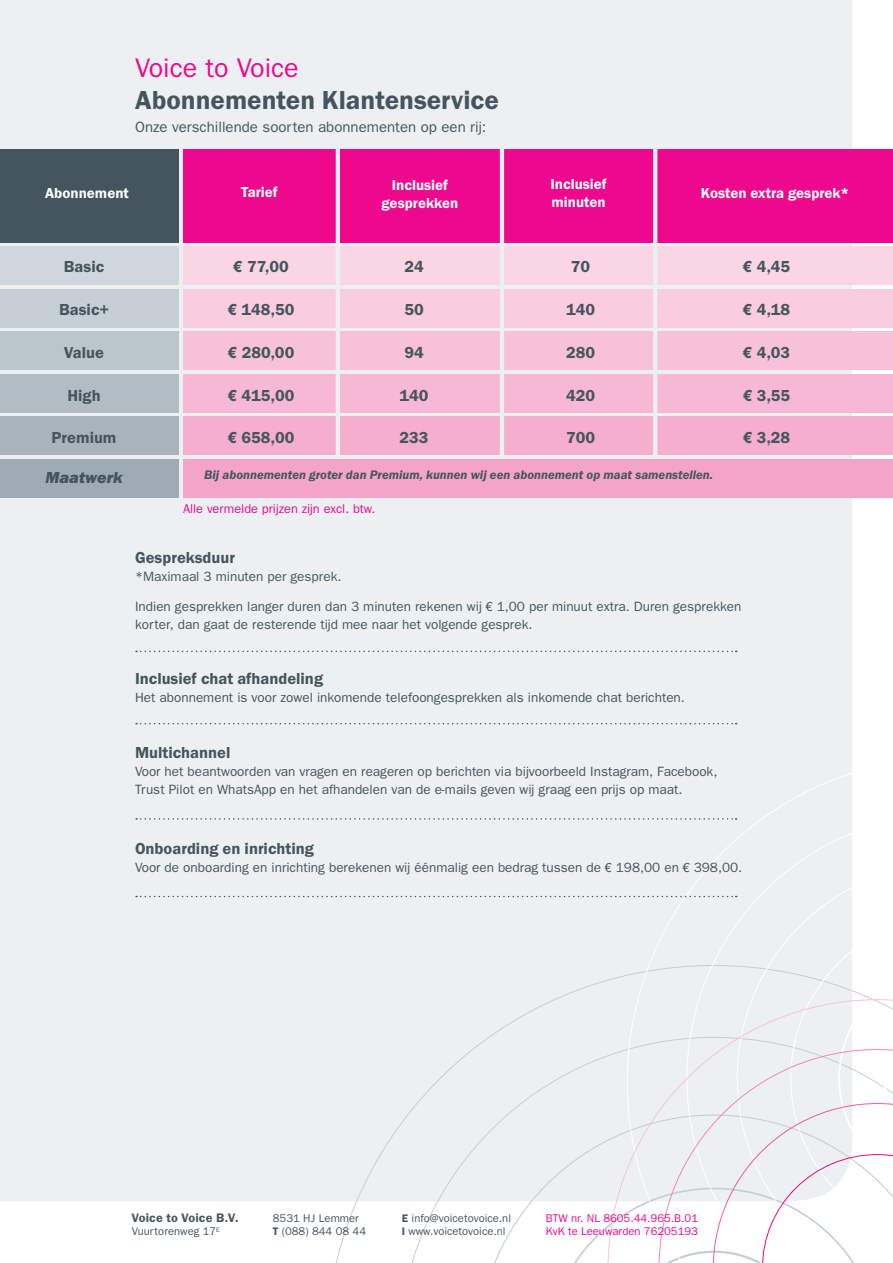
<style>
.page{position:relative;width:893px;height:1263px;background:#fff}
.page>*{position:absolute;margin:0;border:0;box-sizing:border-box;transform-origin:0 0}
.t1{font:27px "Franklin Gothic URW Dem";color:#45555f}
.t2{font:27px "Franklin Gothic";color:#ed088d}
.t3{font:16.5px "Franklin Gothic URW Dem";color:#45555f}
.t4{font:16.5px "Franklin Gothic URW Hea Ita";color:#45555f}
.t5{font:15px/18px "Franklin Gothic URW Dem";color:#fff}
.t6{font:15px "Franklin Gothic";color:#45555f}
.t7{font:13.5px/18px "Franklin Gothic";color:#45555f}
.t8{font:12.75px "Franklin Gothic URW Dem Ita";color:#45555f}
.t9{font:12.75px "Franklin Gothic";color:#ed088d}
.t10{font:12.75px "Franklin Gothic URW Dem";letter-spacing:.015em;color:#45555f}
.t11{font:11.25px "Franklin Gothic";color:#45555f}
.t12{font:11.25px "Franklin Gothic";color:#ed088d}
.s1{font-family:"Franklin Gothic URW Boo"}
.s2{font-family:"Franklin Gothic URW Dem"}
</style>
<div class="page">
<div style="left:0;top:0;width:853px;height:1201px;background:#edf0f2"></div>
<div style="left:0;top:416px;width:178px;height:39px;background:#a8b4bc"></div>
<div style="left:0;top:459px;width:178px;height:38px;background:#9dabb5"></div>
<div style="left:183px;top:416px;width:710px;height:39px;background:#f5aece"></div>
<div style="left:183px;top:459px;width:710px;height:38px;background:#f4a4c9"></div>
<div style="left:0;top:246px;width:178px;height:39px;background:#cfd7dc"></div>
<div style="left:183px;top:149px;width:710px;height:93px;background:#ed088d"></div>
<div style="left:0;top:149px;width:178px;height:93px;background:#45555f"></div>
<svg style="left:325px;top:965px;width:222px;height:298px"></svg>
<svg style="left:477px;top:1114px;width:70px;height:149px"></svg>
<div style="left:627px;top:757px;width:226px;height:158px;background:#edf0f2"></div>
<div style="left:737px;top:862px;width:116px;height:53px;background:#edf0f2"></div>
<svg style="left:547px;top:915px;width:346px;height:348px"></svg>
<div style="left:183px;top:246px;width:710px;height:39px;background:#fad6e5"></div>
<div style="left:183px;top:289px;width:710px;height:38px;background:#f9ccdf"></div>
<div style="left:183px;top:331px;width:710px;height:39px;background:#f7c2d9"></div>
<div style="left:0;top:289px;width:178px;height:38px;background:#c6cfd5"></div>
<div style="left:0;top:331px;width:178px;height:39px;background:#bbc5cc"></div>
<svg style="left:136px;top:896px;width:601px;height:1px"></svg>
<svg style="left:136px;top:651px;width:601px;height:1px"></svg>
<svg style="left:136px;top:723px;width:601px;height:1px"></svg>
<svg style="left:136px;top:818px;width:601px;height:2px"></svg>
<div style="left:183px;top:374px;width:710px;height:38px;background:#f6b8d4"></div>
<div style="left:0;top:374px;width:179px;height:38px;background:#b1bcc4"></div>
<hr style="left:336px;top:141px;width:4px;height:317px;background:#edf0f2;border-radius:2px">
<hr style="left:500px;top:141px;width:4px;height:317px;background:#edf0f2;border-radius:2px">
<hr style="left:653px;top:141px;width:4px;height:317px;background:#edf0f2;border-radius:2px">
<p class="t2" style="left:135px;top:52px;width:165px">Voice to Voice</p>
<p class="t1" style="left:135px;top:83px;width:365px">Abonnementen Klantenservice</p>
<p class="t6" style="left:135px;top:118px;width:353px">Onze verschillende soorten abonnementen op een rij:</p>
<p class="t5" style="left:45px;top:184px;width:85px">Abonnement</p>
<p class="t5" style="left:241px;top:183px;width:38px">Tarief</p>
<p class="t5" style="left:392px;top:175px;width:58px">Inclusief</p>
<p class="t5" style="left:381px;top:193px;width:78px">gesprekken</p>
<p class="t5" style="left:550px;top:174px;width:58px">Inclusief minuten</p>
<p class="t5" style="left:701px;top:184px;width:150px">Kosten extra gesprek*</p>
<p class="t3" style="left:64px;top:257px;width:42px">Basic</p>
<p class="t3" style="left:233px;top:257px;width:57px">€ 77,00</p>
<p class="t3" style="left:404px;top:257px;width:21px">24</p>
<p class="t3" style="left:571px;top:257px;width:21px">70</p>
<p class="t3" style="left:743px;top:257px;width:49px">€ 4,45</p>
<p class="t3" style="left:59px;top:299px;width:52px">Basic+</p>
<p class="t3" style="left:228px;top:299px;width:68px">€ 148,50</p>
<p class="t3" style="left:404px;top:299px;width:21px">50</p>
<p class="t3" style="left:566px;top:299px;width:31px">140</p>
<p class="t3" style="left:743px;top:299px;width:49px">€ 4,18</p>
<p class="t3" style="left:64px;top:342px;width:41px">Value</p>
<p class="t3" style="left:228px;top:342px;width:68px">€ 280,00</p>
<p class="t3" style="left:404px;top:342px;width:21px">94</p>
<p class="t3" style="left:566px;top:342px;width:31px">280</p>
<p class="t3" style="left:743px;top:342px;width:49px">€ 4,03</p>
<p class="t3" style="left:68px;top:385px;width:35px">High</p>
<p class="t3" style="left:228px;top:385px;width:68px">€ 415,00</p>
<p class="t3" style="left:400px;top:385px;width:31px">140</p>
<p class="t3" style="left:566px;top:385px;width:31px">420</p>
<p class="t3" style="left:743px;top:385px;width:49px">€ 3,55</p>
<p class="t3" style="left:52px;top:428px;width:66px">Premium</p>
<p class="t3" style="left:228px;top:428px;width:68px">€ 658,00</p>
<p class="t3" style="left:400px;top:428px;width:31px">233</p>
<p class="t3" style="left:566px;top:428px;width:31px">700</p>
<p class="t3" style="left:743px;top:428px;width:49px">€ 3,28</p>
<p class="t4" style="left:45px;top:466px;width:79px">Maatwerk</p>
<p class="t8" style="left:204px;top:466px;width:511px">Bij abonnementen groter dan Premium, kunnen wij een abonnement op maat samenstellen.</p>
<p class="t9" style="left:183px;top:501px;width:194px">Alle vermelde prijzen zijn excl. btw.</p>
<p class="t3" style="left:135px;top:547px;width:102px">Gespreksduur</p>
<p class="t7" style="left:135px;top:567px;width:208px">*Maximaal 3 minuten per gesprek.</p>
<p class="t7" style="left:135px;top:597px;width:608px">Indien gesprekken langer duren dan 3 minuten rekenen wij <span class="s1">€</span> 1,00 per minuut extra. Duren gesprekken korter, dan gaat de resterende tijd mee naar het volgende gesprek.</p>
<p class="t3" style="left:135px;top:669px;width:190px">Inclusief chat afhandeling</p>
<p class="t7" style="left:135px;top:688px;width:551px">Het abonnement is voor zowel inkomende telefoongesprekken als inkomende chat berichten.</p>
<p class="t3" style="left:135px;top:742px;width:97px">Multichannel</p>
<p class="t7" style="left:135px;top:762px;width:584px">Voor het beantwoorden van vragen en reageren op berichten via bijvoorbeeld Instagram, Facebook,<br>Trust Pilot en WhatsApp en het afhandelen van de e-mails geven wij graag een prijs op maat.</p>
<p class="t3" style="left:135px;top:838px;width:180px">Onboarding en inrichting</p>
<p class="t7" style="left:135px;top:858px;width:609px">Voor de onboarding en inrichting berekenen wij éénmalig een bedrag tussen de <span class="s1">€</span> 198,00 en <span class="s1">€</span> 398,00.</p>
<p class="t10" style="left:132px;top:1210px;width:108px">Voice to Voice B.V.</p>
<p class="t11" style="left:273px;top:1212px;width:87px">8531 HJ Lemmer</p>
<p class="t11" style="left:402px;top:1212px;width:111px"><span class="s2">E</span> info@voicetovoice.nl</p>
<p class="t12" style="left:546px;top:1212px;width:154px">BTW nr. NL 8605.44.965.B.01</p>
<p class="t11" style="left:132px;top:1225px;width:90px">Vuurtorenweg 17<sup>E</sup></p>
<p class="t11" style="left:273px;top:1225px;width:95px"><span class="s2">T</span> (088) 844 08 44</p>
<p class="t11" style="left:402px;top:1225px;width:105px"><span class="s2">I</span> www.voicetovoice.nl</p>
<p class="t12" style="left:546px;top:1225px;width:154px">KvK te Leeuwarden 76205193</p>
</div>
